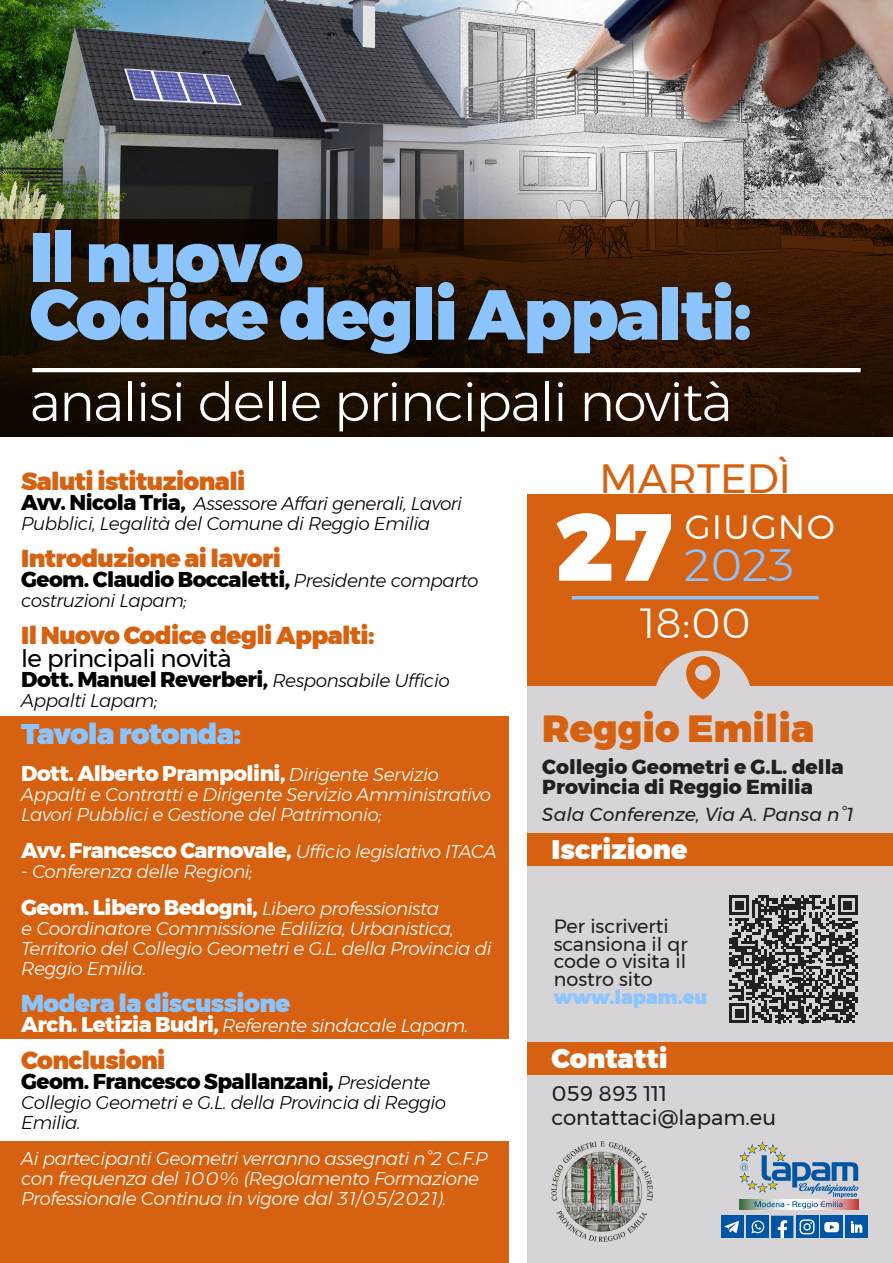
<style>
.page{position:relative;width:893px;height:1263px;background:#fff}
.page>*{position:absolute;margin:0;border:0;box-sizing:border-box;transform-origin:0 0}
.t1{font:900 95.1px "Montserrat";color:#fff}
.t2{font:900 70.5px "Montserrat";letter-spacing:-.025em;color:#8bc4ff}
.t3{font:900 69px "Montserrat";letter-spacing:-.025em;color:#8bc4ff}
.t4{font:300 53.85px "Montserrat";letter-spacing:-.025em;color:#fff}
.t5{font:300 45.15px "Montserrat";color:#8bc4ff}
.t6{font:300 42px "Montserrat";color:#fff}
.t7{font:40.8px "Montserrat";color:#d66211}
.t8{font:900 37.8px "Montserrat";color:#d66211}
.t9{font:900 28.5px "Montserrat";letter-spacing:-.025em;color:#8bc4ff}
.t10{font:900 26.7px "Montserrat";color:#fff}
.t11{font:900 24.45px/23px "Montserrat";letter-spacing:-.025em;color:#d66211}
.t12{font:900 24.45px "Montserrat";letter-spacing:-.025em;color:#8bc4ff}
.t13{font:800 21.45px "Montserrat";letter-spacing:-.025em;color:#000}
.t14{font:800 21.45px "Montserrat";letter-spacing:-.025em;color:#fff}
.t15{font:21.15px "Montserrat";color:#231f20}
.t16{font:800 20.25px/20.2px "Montserrat";color:#231f20}
.t17{font:19.2px/17.9px "Montserrat";color:#231f20}
.t18{font:italic 18.75px "Montserrat";color:#231f20}
.t19{font:italic 300 18.3px/20px "Montserrat";letter-spacing:-.025em;color:#fff}
.t20{font:italic 300 18.3px/20px "Montserrat";letter-spacing:-.025em;color:#000}
.s1{font-weight:800;font-style:normal;font-size:21.45px}
.s2{font-weight:300;font-style:italic;font-size:18.3px}
.s3{font-weight:400;color:#000}
.s4{font-weight:900;color:#8bc4ff}
</style>
<div class="page">
<div style="left:0;top:716px;width:509px;height:323px;background:#d66211"></div>
<div style="left:0;top:1141px;width:509px;height:122px;background:#d66211"></div>
<img style="left:0;top:0;width:893px;height:219px">
<svg style="left:0;top:219px;width:893px;height:218px;background:#251102"></svg>
<hr style="left:32px;top:368px;width:829px;height:4px;background:#fff">
<div style="left:528px;top:494px;width:365px;height:228px;background:#d66211"></div>
<hr style="left:572px;top:596px;width:247px;height:3px;background:#8bc4ff">
<div style="left:654px;top:651px;width:98px;height:97px;background:#d6d4d6;border-radius:50%"></div>
<div style="left:528px;top:687px;width:365px;height:576px;background:#d6d4d6"></div>
<div style="left:528px;top:1042px;width:365px;height:32px;background:#d66211"></div>
<div style="left:528px;top:833px;width:365px;height:33px;background:#d66211"></div>
<svg style="left:686px;top:656px;width:34px;height:43px"></svg>
<svg style="left:740px;top:1208px;width:118px;height:1px"></svg>
<svg style="left:739px;top:1141px;width:119px;height:67px"></svg>
<svg style="left:796px;top:1216px;width:22px;height:22px"></svg>
<svg style="left:800px;top:1219px;width:14px;height:15px"></svg>
<svg style="left:771px;top:1216px;width:22px;height:22px"></svg>
<div style="left:746px;top:1216px;width:23px;height:22px;background:#0056a4"></div>
<svg style="left:751px;top:1220px;width:13px;height:13px"></svg>
<div style="left:821px;top:1216px;width:22px;height:22px;background:#0056a4"></div>
<svg style="left:824px;top:1222px;width:15px;height:10px"></svg>
<div style="left:845px;top:1216px;width:23px;height:22px;background:#0056a4"></div>
<div style="left:721px;top:1216px;width:23px;height:22px;background:#0056a4"></div>
<svg style="left:724px;top:1221px;width:15px;height:12px"></svg>
<svg style="left:851px;top:1221px;width:11px;height:12px"></svg>
<img style="left:552px;top:1141px;width:101px;height:101px">
<svg style="left:729px;top:895px;width:128px;height:128px"></svg>
<p class="t3" style="left:30px;top:201px;width:275px">Il nuovo</p>
<p class="t2" style="left:30px;top:257px;width:724px">Codice degli Appalti:</p>
<p class="t4" style="left:30px;top:361px;width:704px">analisi delle principali novità</p>
<p class="t11" style="left:21px;top:470px;width:226px">Saluti istituzionali</p>
<p class="t20" style="left:21px;top:493px;width:442px"><span class="s1">Avv. Nicola Tria,</span> Assessore Affari generali, Lavori<br>Pubblici, Legalità del Comune di Reggio Emilia</p>
<p class="t11" style="left:21px;top:547px;width:261px">Introduzione ai lavori</p>
<p class="t13" style="left:21px;top:562px;width:459px">Geom. Claudio Boccaletti, <span class="s2">Presidente comparto</span></p>
<p class="t20" style="left:21px;top:590px;width:167px">costruzioni Lapam;</p>
<p class="t11" style="left:21px;top:624px;width:355px">Il Nuovo Codice degli Appalti: <span class="s3">le principali novità</span></p>
<p class="t13" style="left:21px;top:662px;width:430px">Dott. Manuel Reverberi, <span class="s2">Responsabile Ufficio</span></p>
<p class="t20" style="left:21px;top:690px;width:138px">Appalti Lapam;</p>
<p class="t9" style="left:21px;top:710px;width:221px">Tavola rotonda:</p>
<p class="t14" style="left:21px;top:756px;width:419px">Dott. Alberto Prampolini, <span class="s2">Dirigente Servizio</span></p>
<p class="t19" style="left:21px;top:784px;width:471px">Appalti e Contratti e Dirigente Servizio Amministrativo<br>Lavori Pubblici e Gestione del Patrimonio;</p>
<p class="t14" style="left:21px;top:833px;width:477px">Avv. Francesco Carnovale, <span class="s2">Ufficio legislativo ITACA</span></p>
<p class="t19" style="left:21px;top:861px;width:233px">- Conferenza delle Regioni;</p>
<p class="t19" style="left:21px;top:898px;width:472px"><span class="s1">Geom. Libero Bedogni,</span> Libero professionista<br>e Coordinatore Commissione Edilizia, Urbanistica, Territorio del Collegio Geometri e G.L. della Provincia di Reggio Emilia.</p>
<p class="t12" style="left:21px;top:983px;width:271px">Modera la discussione</p>
<p class="t19" style="left:21px;top:1015px;width:449px"><span class="s1">Arch. Letizia Budri,</span> Referente sindacale Lapam.</p>
<p class="t11" style="left:21px;top:1049px;width:146px">Conclusioni</p>
<p class="t13" style="left:21px;top:1064px;width:411px">Geom. Francesco Spallanzani, <span class="s2">Presidente</span></p>
<p class="t20" style="left:21px;top:1092px;width:426px">Collegio Geometri e G.L. della Provincia di Reggio<br>Emilia.</p>
<p class="t19" style="left:21px;top:1148px;width:468px">Ai partecipanti Geometri verranno assegnati n°2 C.F.P con frequenza del 100% (Regolamento Formazione<br>Professionale Continua in vigore dal 31/05/2021).</p>
<p class="t7" style="left:600px;top:448px;width:193px">MARTEDÌ</p>
<p class="t1" style="left:555px;top:469px;width:118px">27</p>
<p class="t6" style="left:684px;top:492px;width:153px">giugno</p>
<p class="t5" style="left:684px;top:531px;width:111px">2023</p>
<p class="t6" style="left:640px;top:591px;width:112px">18:00</p>
<p class="t8" style="left:542px;top:697px;width:273px">Reggio Emilia</p>
<p class="t16" style="left:542px;top:756px;width:303px">Collegio Geometri e G.L. della<br>Provincia di Reggio Emilia</p>
<p class="t18" style="left:542px;top:800px;width:313px">Sala Conferenze, Via A. Pansa n°1</p>
<p class="t10" style="left:552px;top:828px;width:138px">Iscrizione</p>
<p class="t17" style="left:554px;top:917px;width:155px">Per iscriverti scansiona il qr code o visita il nostro sito <span class="s4">www.lapam.eu</span></p>
<p class="t10" style="left:552px;top:1036px;width:118px">Contatti</p>
<p class="t15" style="left:552px;top:1077px;width:117px">059 893 111</p>
<p class="t15" style="left:552px;top:1101px;width:226px">contattaci@lapam.eu</p>
</div>
